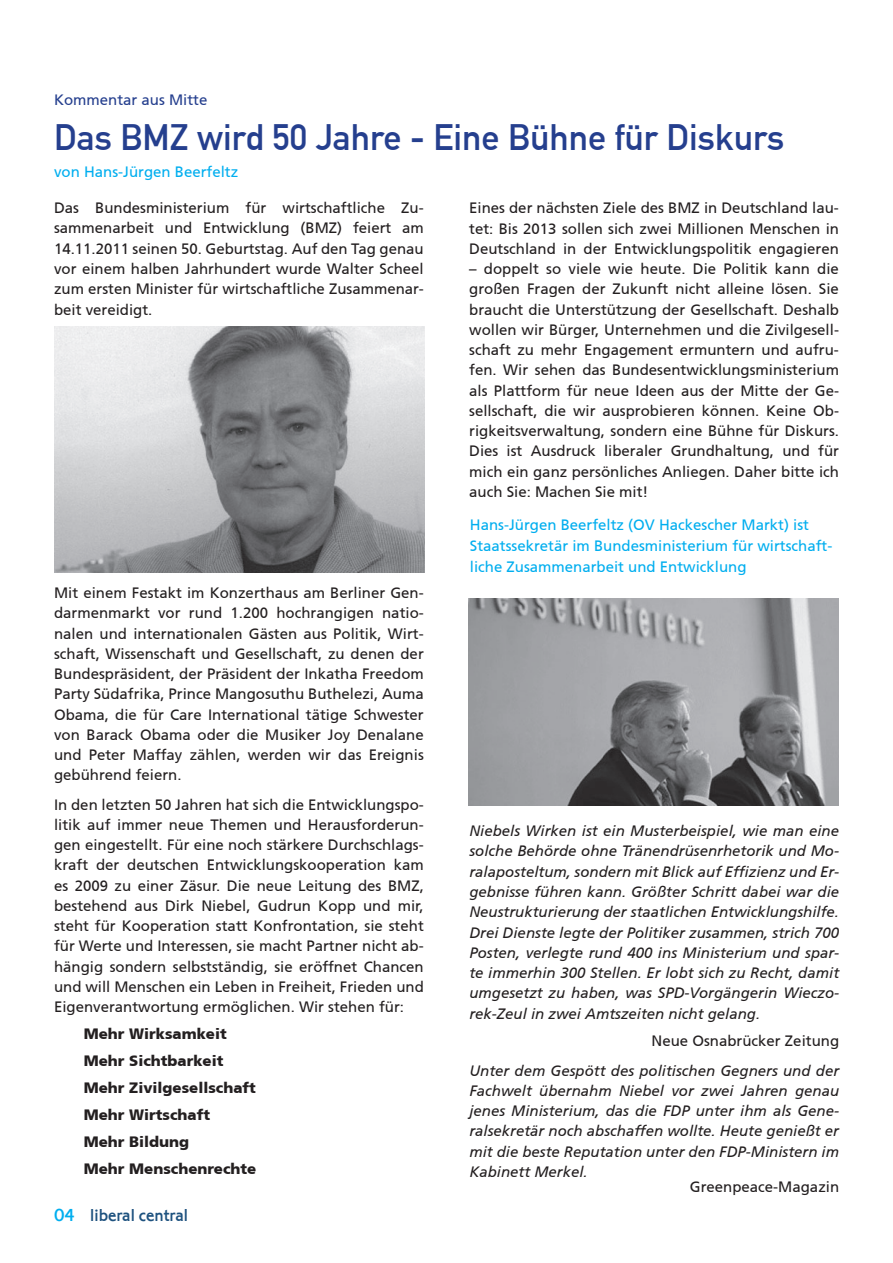
<style>
.page{position:relative;width:893px;height:1263px;background:#fff}
.page>*{position:absolute;margin:0;border:0;box-sizing:border-box;transform-origin:0 0}
.t1{font:36px "DIN Mittelschrift LT";color:#253f8e}
.t2{font:18px "Corinthian Medium Plain";color:#1e527f}
.t3{font:15px/20.2px "Frutiger CE";color:#231f20;text-align:justify}
.t4{font:italic 15px/20.2px "Frutiger CE";color:#231f20;text-align:justify}
.t5{font:15px/21px "Frutiger CE";color:#00aeef}
.t6{font:900 15px/27px "Frutiger CE";color:#231f20}
.t7{font:15px "Frutiger CE";color:#253f8e}
.s1{color:#00aeef}
</style>
<div class="page">
<img style="left:54px;top:327px;width:370px;height:245px">
<img style="left:469px;top:599px;width:370px;height:206px">
<p class="t7" style="left:54px;top:91px;width:155px">Kommentar aus Mitte</p>
<h1 class="t1" style="left:54px;top:116px;width:732px">Das BMZ wird 50 Jahre - Eine Bühne für Diskurs</h1>
<p class="t5" style="left:54px;top:161px;width:186px">von Hans-Jürgen Beerfeltz</p>
<p class="t3" style="left:469px;top:198px;width:371px">Eines der nächsten Ziele des BMZ in Deutschland lau&shy;tet: Bis 2013 sollen sich zwei Millionen Menschen in Deutschland in der Entwicklungspolitik engagieren</p>
<p class="t3" style="left:469px;top:259px;width:371px">– doppelt so viele wie heute. Die Politik kann die großen Fragen der Zukunft nicht alleine lösen. Sie braucht die Unterstützung der Gesellschaft. Deshalb wollen wir Bürger, Unternehmen und die Zivilgesell&shy;schaft zu mehr Engagement ermuntern und aufru&shy;fen. Wir sehen das Bundesentwicklungsministerium als Plattform für neue Ideen aus der Mitte der Ge&shy;sellschaft, die wir ausprobieren können. Keine Ob&shy;rigkeitsverwaltung, sondern eine Bühne für Diskurs.<br>Dies ist Ausdruck liberaler Grundhaltung, und für mich ein ganz persönliches Anliegen. Daher bitte ich auch Sie: Machen Sie mit!</p>
<p class="t5" style="left:470px;top:515px;width:364px">Hans-Jürgen Beerfeltz (OV Hackescher Markt) ist<br>Staatssekretär im Bundesministerium für wirtschaft&shy;liche Zusammenarbeit und Entwicklung</p>
<p class="t3" style="left:54px;top:198px;width:371px">Das Bundesministerium für wirtschaftliche Zu&shy;sammenarbeit und Entwicklung (BMZ) feiert am 14.11.2011 seinen 50. Geburtstag. Auf den Tag genau vor einem halben Jahrhundert wurde Walter Scheel zum ersten Minister für wirtschaftliche Zusammenar&shy;beit vereidigt.</p>
<p class="t3" style="left:54px;top:583px;width:371px">Mit einem Festakt im Konzerthaus am Berliner Gen&shy;darmenmarkt vor rund 1.200 hochrangigen natio&shy;nalen und internationalen Gästen aus Politik, Wirt&shy;schaft, Wissenschaft und Gesellschaft, zu denen der Bundespräsident, der Präsident der Inkatha Freedom Party Südafrika, Prince Mangosuthu Buthelezi, Auma Obama, die für Care International tätige Schwester von Barack Obama oder die Musiker Joy Denalane und Peter Maffay zählen, werden wir das Ereignis gebührend feiern.</p>
<p class="t3" style="left:54px;top:794px;width:371px">In den letzten 50 Jahren hat sich die Entwicklungspo&shy;litik auf immer neue Themen und Herausforderun&shy;gen eingestellt. Für eine noch stärkere Durchschlags&shy;kraft der deutschen Entwicklungskooperation kam es 2009 zu einer Zäsur. Die neue Leitung des BMZ, bestehend aus Dirk Niebel, Gudrun Kopp und mir, steht für Kooperation statt Konfrontation, sie steht für Werte und Interessen, sie macht Partner nicht ab&shy;hängig sondern selbstständig, sie eröffnet Chancen und will Menschen ein Leben in Freiheit, Frieden und Eigenverantwortung ermöglichen. Wir stehen für:</p>
<p class="t6" style="left:84px;top:1020px;width:174px">Mehr Wirksamkeit<br>Mehr Sichtbarkeit<br>Mehr Zivilgesellschaft<br>Mehr Wirtschaft<br>Mehr Bildung<br>Mehr Menschenrechte</p>
<p class="t2" style="left:54px;top:1204px;width:136px"><span class="s1">04</span> liberal central</p>
<p class="t4" style="left:469px;top:821px;width:371px">Niebels Wirken ist ein Musterbeispiel, wie man eine solche Behörde ohne Tränendrüsenrhetorik und Mo&shy;ralaposteltum, sondern mit Blick auf Effizienz und Er&shy;gebnisse führen kann. Größter Schritt dabei war die Neustrukturierung der staatlichen Entwicklungshilfe.<br>Drei Dienste legte der Politiker zusammen, strich 700<br>Posten, verlegte rund 400 ins Ministerium und spar&shy;te immerhin 300 Stellen. Er lobt sich zu Recht, damit umgesetzt zu haben, was SPD-Vorgängerin Wieczo&shy;rek-Zeul in zwei Amtszeiten nicht gelang.</p>
<p class="t3" style="left:652px;top:1031px;width:189px">Neue Osnabrücker Zeitung</p>
<p class="t4" style="left:469px;top:1060px;width:371px">Unter dem Gespött des politischen Gegners und der Fachwelt übernahm Niebel vor zwei Jahren genau jenes Ministerium, das die FDP unter ihm als Gene&shy;ralsekretär noch abschaffen wollte. Heute genießt er mit die beste Reputation unter den FDP-Ministern im Kabinett Merkel.</p>
<p class="t3" style="left:690px;top:1176px;width:151px">Greenpeace-Magazin</p>
</div>
